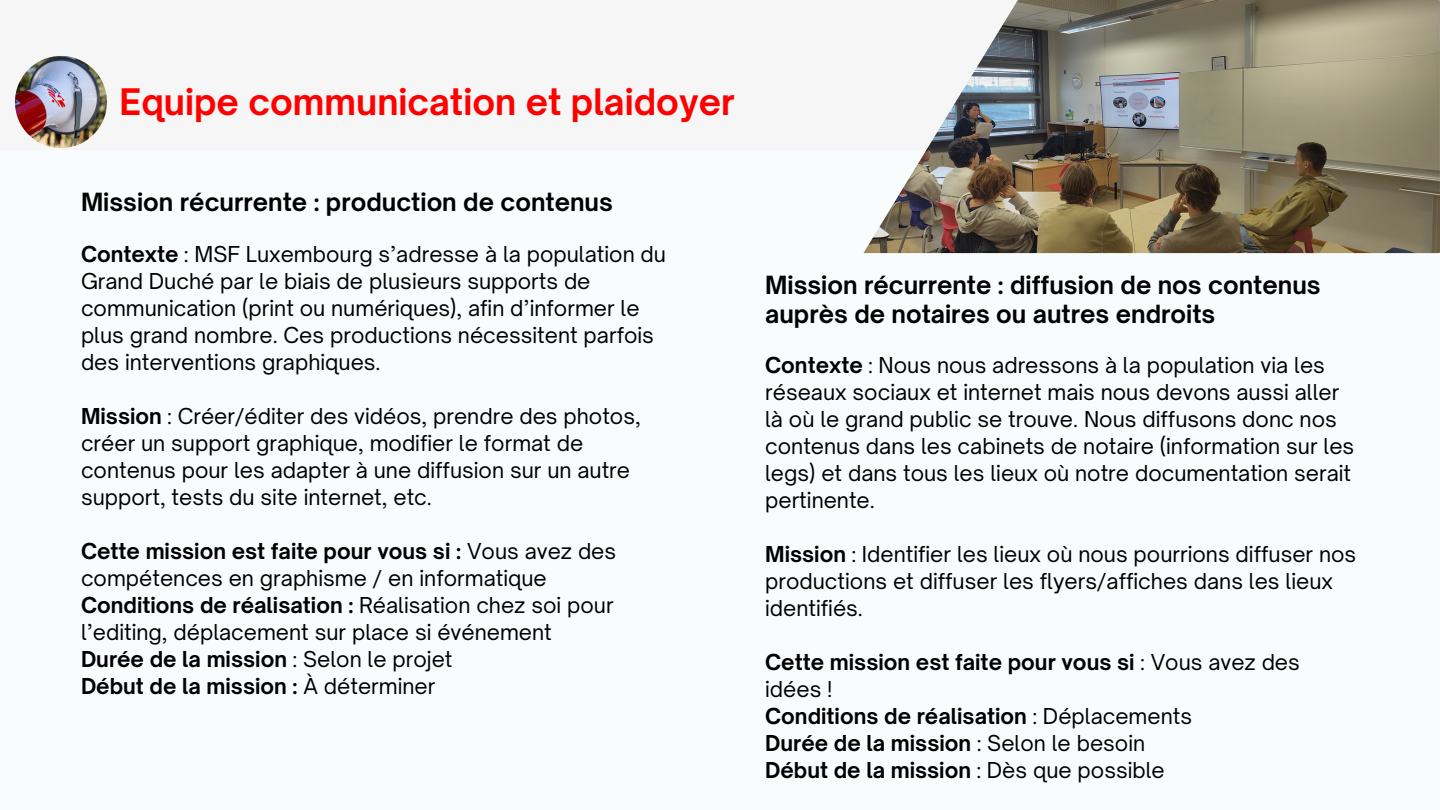
<style>
.page{position:relative;width:1440px;height:810px;background:#f6f6f6}
.page>*{position:absolute;margin:0;border:0;box-sizing:border-box;transform-origin:0 0}
.t1{font:700 35px "Open Sauce One";color:#f00}
.t2{font:700 24px/28.5px "Open Sauce One";color:#000}
.t3{font:21px/27px "Open Sauce One";color:#000}
.t4{font:700 21px/27px "Open Sauce One";color:#000}
.s1{font-weight:700}
.s2{font-weight:400}
</style>
<div class="page">
<div style="left:0;top:150px;width:1440px;height:660px;background:#f9fcfd"></div>
<img style="left:864px;top:0;width:576px;height:253px">
<img style="left:15px;top:56px;width:92px;height:92px;border-radius:50%">
<h1 class="t1" style="left:120px;top:80px;width:617px">Equipe communication et plaidoyer</h1>
<p class="t2" style="left:81px;top:188px;width:534px">Mission récurrente : production de contenus</p>
<p class="t3" style="left:81px;top:240px;width:587px"><span class="s1">Contexte</span> : MSF Luxembourg s’adresse à la population du Grand Duché par le biais de plusieurs supports de communication (print ou numériques), afin d’informer le plus grand nombre. Ces productions nécessitent parfois des interventions graphiques.</p>
<p class="t3" style="left:81px;top:402px;width:561px"><span class="s1">Mission</span> : Créer/éditer des vidéos, prendre des photos, créer un support graphique, modifier le format de contenus pour les adapter à une diffusion sur un autre support, tests du site internet, etc.</p>
<p class="t3" style="left:81px;top:537px;width:537px"><span class="s1">Cette mission est faite pour vous si :</span> Vous avez des compétences en graphisme / en informatique <span class="s1">Conditions de réalisation :</span> Réalisation chez soi pour l’editing, déplacement sur place si événement <span class="s1">Durée de la mission</span> : Selon le projet<br><span class="s1">Début de la mission :</span> À déterminer</p>
<p class="t2" style="left:765px;top:271px;width:557px">Mission récurrente : diffusion de nos contenus auprès de notaires ou autres endroits</p>
<p class="t3" style="left:765px;top:352px;width:591px"><span class="s1">Contexte</span> : Nous nous adressons à la population via les réseaux sociaux et internet mais nous devons aussi aller là où le grand public se trouve. Nous diffusons donc nos contenus dans les cabinets de notaire (information sur les legs) et dans tous les lieux où notre documentation serait pertinente.</p>
<p class="t3" style="left:765px;top:541px;width:593px"><span class="s1">Mission</span> : Identifier les lieux où nous pourrions diffuser nos productions et diffuser les flyers/affiches dans les lieux identifiés.</p>
<p class="t4" style="left:765px;top:649px;width:536px">Cette mission est faite pour vous si <span class="s2">: Vous avez des idées !<br></span>Conditions de réalisation <span class="s2">: Déplacements<br></span>Durée de la mission <span class="s2">: Selon le besoin<br></span>Début de la mission <span class="s2">: Dès que possible</span></p>
</div>
